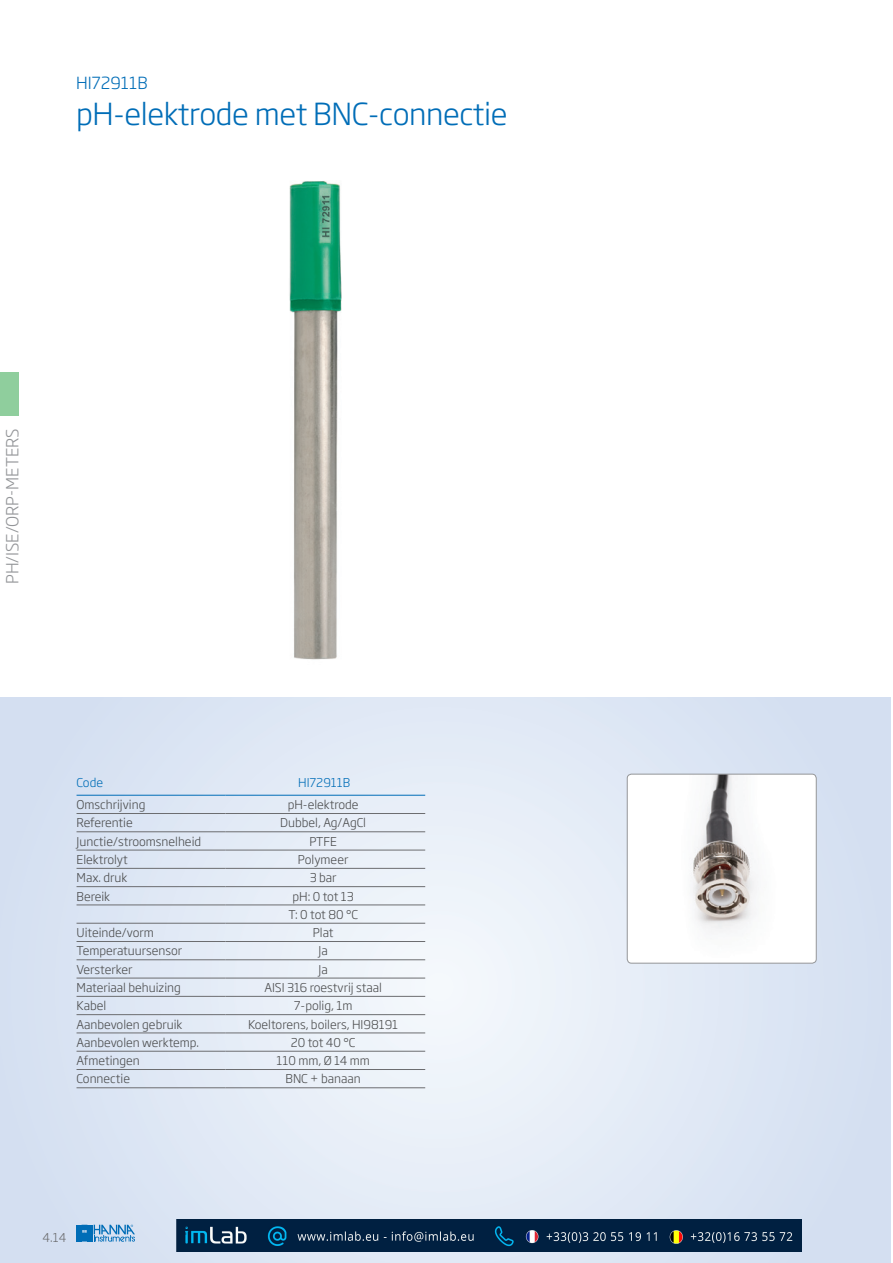
<style>
.page{position:relative;width:893px;height:1263px;background:#fff}
.page>*{position:absolute;margin:0;border:0;box-sizing:border-box;transform-origin:0 0}
.Artikel__titel{font:300 30px "Soho Gothic Pro";letter-spacing:-.015em;color:#006db7}
.t1{font:300 16.5px "Soho Gothic Pro";color:#939598}
.Artikel__code{font:300 16.5px "Soho Gothic Pro";color:#006db7}
.Tabeltekst__links{font:300 12px "Soho Gothic Pro";color:#4b4c4d}
.Tabeltekst__midden{font:300 12px "Soho Gothic Pro";color:#4b4c4d}
.Tabeltekst__titel{font:300 12px "Soho Gothic Pro";color:#006db7}
.t2{font:300 12px "Soho Gothic Pro";color:#6c6d70}
</style>
<div class="page">
<svg style="left:0;top:697px;width:890px;height:566px;background:#dfe8f4"></svg>
<hr style="left:77px;top:813px;width:148px;height:1px;background:#6c6d70">
<hr style="left:225px;top:813px;width:200px;height:1px;background:#6c6d70">
<hr style="left:77px;top:831px;width:148px;height:1px;background:#6c6d70">
<hr style="left:225px;top:831px;width:200px;height:1px;background:#6c6d70">
<hr style="left:77px;top:850px;width:148px;height:1px;background:#6c6d70">
<hr style="left:225px;top:850px;width:200px;height:1px;background:#6c6d70">
<hr style="left:77px;top:868px;width:148px;height:1px;background:#6c6d70">
<hr style="left:225px;top:868px;width:200px;height:1px;background:#6c6d70">
<hr style="left:77px;top:886px;width:148px;height:1px;background:#6c6d70">
<hr style="left:225px;top:886px;width:200px;height:1px;background:#6c6d70">
<hr style="left:77px;top:904px;width:148px;height:1px;background:#6c6d70">
<hr style="left:225px;top:904px;width:200px;height:1px;background:#6c6d70">
<hr style="left:77px;top:923px;width:148px;height:1px;background:#6c6d70">
<hr style="left:225px;top:923px;width:200px;height:1px;background:#6c6d70">
<hr style="left:77px;top:941px;width:148px;height:1px;background:#6c6d70">
<hr style="left:225px;top:941px;width:200px;height:1px;background:#6c6d70">
<hr style="left:77px;top:959px;width:148px;height:1px;background:#6c6d70">
<hr style="left:225px;top:959px;width:200px;height:1px;background:#6c6d70">
<hr style="left:77px;top:978px;width:148px;height:1px;background:#6c6d70">
<hr style="left:225px;top:978px;width:200px;height:1px;background:#6c6d70">
<hr style="left:77px;top:996px;width:148px;height:1px;background:#6c6d70">
<hr style="left:225px;top:996px;width:200px;height:1px;background:#6c6d70">
<hr style="left:77px;top:1014px;width:148px;height:1px;background:#6c6d70">
<hr style="left:225px;top:1014px;width:200px;height:1px;background:#6c6d70">
<hr style="left:77px;top:1032px;width:148px;height:1px;background:#6c6d70">
<hr style="left:225px;top:1032px;width:200px;height:1px;background:#6c6d70">
<hr style="left:77px;top:795px;width:148px;height:1px;background:#006db7">
<hr style="left:225px;top:1051px;width:200px;height:1px;background:#6c6d70">
<hr style="left:225px;top:1069px;width:200px;height:1px;background:#6c6d70">
<hr style="left:225px;top:795px;width:200px;height:1px;background:#006db7">
<hr style="left:77px;top:1051px;width:148px;height:1px;background:#6c6d70">
<hr style="left:77px;top:1069px;width:148px;height:1px;background:#6c6d70">
<hr style="left:77px;top:1087px;width:148px;height:1px;background:#6c6d70">
<hr style="left:225px;top:1087px;width:200px;height:1px;background:#6c6d70">
<img style="left:289px;top:181px;width:53px;height:479px">
<img style="left:627px;top:774px;width:189px;height:189px">
<div style="left:627px;top:774px;width:189px;height:189px;border:1px solid #939598;border-radius:4px"></div>
<svg style="left:77px;top:1224px;width:58px;height:18px"></svg>
<div style="left:0;top:372px;width:19px;height:43px;background:#8fce9d"></div>
<img style="left:176px;top:1219px;width:626px;height:32px">
<p class="Artikel__code" style="left:76px;top:70px;width:73px">HI72911B</p>
<p class="Artikel__titel" style="left:76px;top:91px;width:433px">pH-elektrode met BNC-connectie</p>
<h2 class="t1" style="left:0;top:584px;width:157px;rotate:-90deg">PH/ISE/ORP-METERS</h2>
<p class="Tabeltekst__titel" style="left:77px;top:773px;width:28px">Code</p>
<p class="Tabeltekst__titel" style="left:298px;top:773px;width:54px">HI72911B</p>
<p class="Tabeltekst__links" style="left:77px;top:795px;width:70px">Omschrijving</p>
<p class="Tabeltekst__midden" style="left:288px;top:795px;width:72px">pH-elektrode</p>
<p class="Tabeltekst__links" style="left:77px;top:813px;width:58px">Referentie</p>
<p class="Tabeltekst__midden" style="left:280px;top:813px;width:87px">Dubbel, Ag/AgCl</p>
<p class="Tabeltekst__links" style="left:77px;top:832px;width:126px">Junctie/stroomsnelheid</p>
<p class="Tabeltekst__midden" style="left:309px;top:832px;width:29px">PTFE</p>
<p class="Tabeltekst__links" style="left:77px;top:850px;width:53px">Elektrolyt</p>
<p class="Tabeltekst__midden" style="left:298px;top:850px;width:52px">Polymeer</p>
<p class="Tabeltekst__links" style="left:77px;top:868px;width:52px">Max. druk</p>
<p class="Tabeltekst__midden" style="left:310px;top:868px;width:28px">3 bar</p>
<p class="Tabeltekst__links" style="left:77px;top:887px;width:35px">Bereik</p>
<p class="Tabeltekst__midden" style="left:293px;top:887px;width:63px">pH: 0 tot 13</p>
<p class="Tabeltekst__midden" style="left:288px;top:905px;width:71px">T: 0 tot 80 °C</p>
<p class="Tabeltekst__links" style="left:77px;top:923px;width:79px">Uiteinde/vorm</p>
<p class="Tabeltekst__midden" style="left:313px;top:923px;width:22px">Plat</p>
<p class="Tabeltekst__links" style="left:77px;top:941px;width:107px">Temperatuursensor</p>
<p class="Tabeltekst__midden" style="left:319px;top:941px;width:11px">Ja</p>
<p class="Tabeltekst__links" style="left:77px;top:960px;width:57px">Versterker</p>
<p class="Tabeltekst__midden" style="left:319px;top:960px;width:11px">Ja</p>
<p class="Tabeltekst__links" style="left:77px;top:978px;width:106px">Materiaal behuizing</p>
<p class="Tabeltekst__midden" style="left:264px;top:978px;width:119px">AISI 316 roestvrij staal</p>
<p class="Tabeltekst__links" style="left:77px;top:996px;width:31px">Kabel</p>
<p class="Tabeltekst__midden" style="left:294px;top:996px;width:60px">7-polig, 1m</p>
<p class="Tabeltekst__links" style="left:77px;top:1015px;width:107px">Aanbevolen gebruik</p>
<p class="Tabeltekst__midden" style="left:248px;top:1015px;width:152px">Koeltorens, boilers, HI98191</p>
<p class="Tabeltekst__links" style="left:77px;top:1033px;width:124px">Aanbevolen werktemp.</p>
<p class="Tabeltekst__midden" style="left:291px;top:1033px;width:66px">20 tot 40 °C</p>
<p class="Tabeltekst__links" style="left:77px;top:1051px;width:65px">Afmetingen</p>
<p class="Tabeltekst__midden" style="left:277px;top:1051px;width:95px">110 mm, Ø 14 mm</p>
<p class="Tabeltekst__links" style="left:77px;top:1069px;width:55px">Connectie</p>
<p class="Tabeltekst__midden" style="left:285px;top:1069px;width:77px">BNC + banaan</p>
<p class="t2" style="left:43px;top:1228px;width:25px">4.14</p>
</div>
